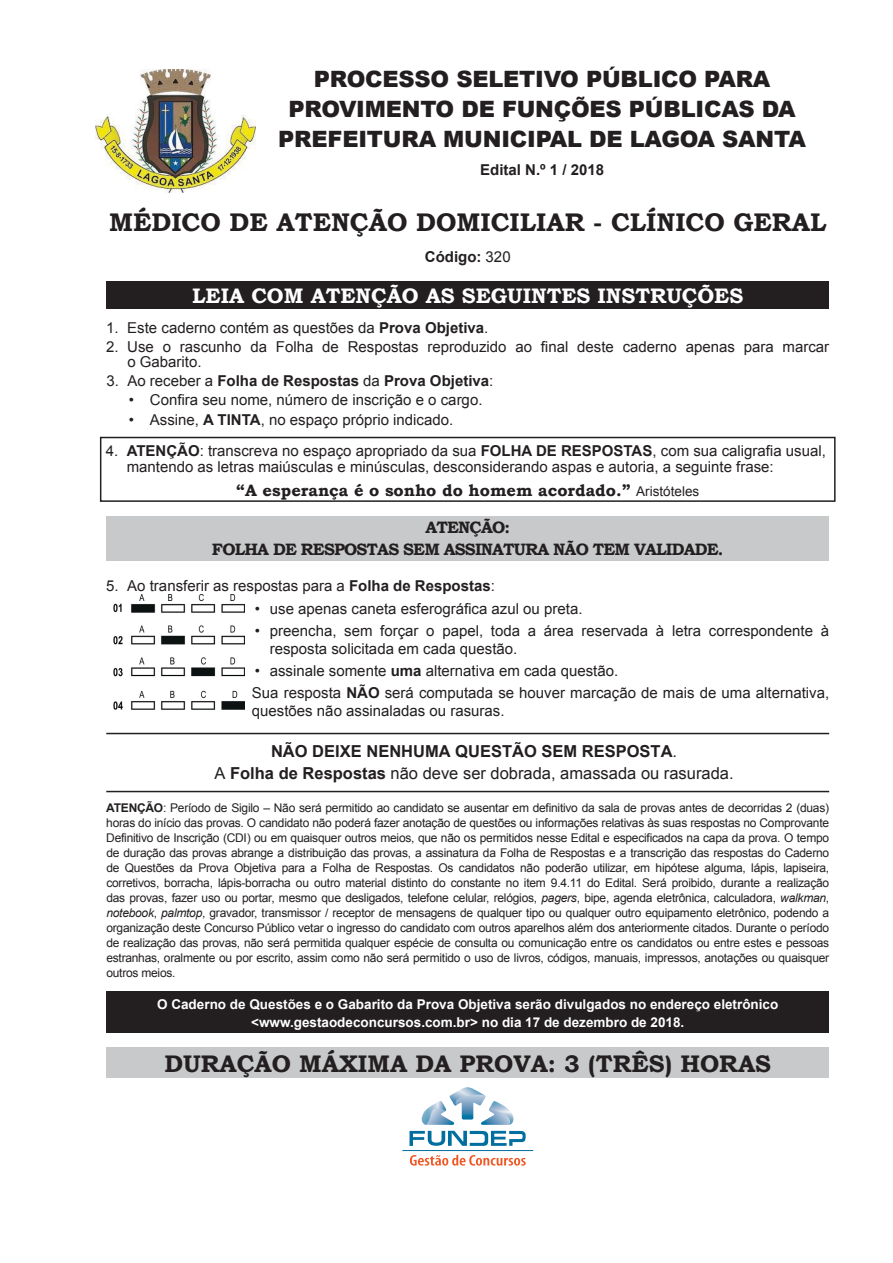
<style>
.page{position:relative;width:893px;height:1263px;background:#fff}
.page>*{position:absolute;margin:0;border:0;box-sizing:border-box;transform-origin:0 0}
.t1{font:700 25.5px "Bookman Old Style";color:#231f20}
.t2{font:700 24px "Bookman Old Style";color:#231f20}
.t3{font:900 22.5px/30px "Arial";letter-spacing:-.01em;color:#231f20;text-align:center}
.t4{font:700 21px "Bookman Old Style";color:#fff}
.t5{font:700 16.5px/22.2px "Arial";color:#231f20;text-align:center}
.t6{font:700 16.5px/22.5px "Bookman Old Style";letter-spacing:-.05em;color:#231f20}
.t7{font:700 16.5px "Bookman Old Style";color:#231f20}
.t8{font:15px/15px "Arial";color:#231f20}
.t9{font:700 15px "Arial";color:#231f20}
.t10{font:700 13.5px/18px "Arial";color:#fff;text-align:center}
.t11{font:12px/15px "Arial";letter-spacing:-.02em;color:#231f20;text-align:justify}
.s1{font-weight:400}
.s2{font-weight:700}
.s3{font-family:"Arial";font-weight:400;font-size:13.5px}
.s4{font-style:italic}
</style>
<div class="page">
<div style="left:106px;top:281px;width:723px;height:28px;background:#231f20"></div>
<div style="left:100px;top:437px;width:736px;height:65px;border:2px solid #231f20"></div>
<div style="left:106px;top:516px;width:723px;height:28px;background:#c7c9cb"></div>
<div style="left:106px;top:521px;width:723px;height:39px;background:#c7c9cb"></div>
<hr style="left:106px;top:733px;width:723px;height:1px;background:#231f20">
<hr style="left:106px;top:791px;width:723px;height:1px;background:#231f20">
<div style="left:106px;top:991px;width:723px;height:42px;background:#231f20"></div>
<div style="left:106px;top:1047px;width:723px;height:30px;background:#c7c9cb"></div>
<svg style="left:409px;top:1131px;width:117px;height:15px"></svg>
<svg style="left:421px;top:1087px;width:93px;height:38px"></svg>
<svg style="left:410px;top:1155px;width:116px;height:10px"></svg>
<hr style="left:402px;top:1150px;width:131px;height:1px;background:#006e9f">
<img style="left:113px;top:594px;width:131px;height:116px">
<img style="left:96px;top:70px;width:159px;height:122px">
<h3 class="t3" style="left:278px;top:63px;width:529px">PROCESSO SELETIVO PÚBLICO PARA<br>PROVIMENTO DE FUNÇÕES PÚBLICAS DA<br>PREFEITURA MUNICIPAL DE LAGOA SANTA</h3>
<p class="t9" style="left:480px;top:160px;width:125px">Edital N.º 1 / 2018</p>
<h1 class="t1" style="left:109px;top:204px;width:719px">Médico de Atenção Domiciliar - Clínico Geral</h1>
<p class="t9" style="left:425px;top:247px;width:87px">Código: <span class="s1">320</span></p>
<h3 class="t4" style="left:192px;top:281px;width:150px">LEIA COM ATENÇÃO</h3>
<h3 class="t4" style="left:426px;top:281px;width:112px">AS SEGUINTE</h3>
<h3 class="t4" style="left:577px;top:281px;width:168px">S INSTRUÇÕES</h3>
<p class="t8" style="left:106px;top:320px;width:384px">1. Este caderno contém as questões da <span class="s2">Prova Objetiva</span>.</p>
<p class="t8" style="left:127px;top:339px;width:703px;text-indent:-21px">2. Use o rascunho da Folha de Respostas reproduzido ao final deste caderno apenas para marcar o Gabarito.</p>
<p class="t9" style="left:106px;top:371px;width:388px"><span class="s1">3. Ao receber a</span> Folha de Respostas <span class="s1">da</span> Prova Objetiva<span class="s1">:</span></p>
<p class="t8" style="left:129px;top:393px;width:355px">• Confira seu nome, número de inscrição e o cargo.</p>
<p class="t8" style="left:129px;top:412px;width:326px">• Assine, <span class="s2">A TINTA</span>, no espaço próprio indicado.</p>
<p class="t8" style="left:127px;top:442px;width:701px;line-height:16.5px;text-indent:-21px">4. <span class="s2">ATENÇÃO</span>: transcreva no espaço apropriado da sua <span class="s2">FOLHA DE RESPOSTAS</span>, com sua caligrafia usual, mantendo as letras maiúsculas e minúsculas, desconsiderando aspas e autoria, a seguinte frase:</p>
<h3 class="t7" style="left:236px;top:478px;width:465px">“A esperança é o sonho do homem acordado.” <span class="s3">Aristóteles</span></h3>
<h3 class="t6" style="left:425px;top:516px;width:24px">ATENÇÃO</h3>
<h3 class="t6" style="left:212px;top:516px;width:354px;text-indent:292px">:<br>FOLHA DE RESPOSTAS SEM ASSINATURA NÃO</h3>
<h3 class="t6" style="left:593px;top:538px;width:132px">TEM VALIDADE .</h3>
<p class="t8" style="left:106px;top:578px;width:390px">5. Ao transferir as respostas para a <span class="s2">Folha de Respostas</span>:</p>
<p class="t8" style="left:255px;top:601px;width:329px">• use apenas caneta esferográfica azul ou preta.</p>
<p class="t8" style="left:270px;top:622px;width:561px;line-height:18px;text-indent:-15px">• preencha, sem forçar o papel, toda a área reservada à letra correspondente à resposta solicitada em cada questão.</p>
<p class="t8" style="left:252px;top:660px;width:579px;line-height:22.2px">• assinale somente <span class="s2">uma</span> alternativa em cada questão.<br>Sua resposta <span class="s2">NÃO</span> será computada se houver marcação de mais de uma alternativa,</p>
<p class="t8" style="left:252px;top:704px;width:254px">questões não assinaladas ou rasuras.</p>
<h3 class="t5" style="left:215px;top:740px;width:521px">NÃO DEIXE NENHUMA QUESTÃO SEM RESPOSTA<span class="s1">.<br>A</span> Folha de Respostas <span class="s1">não deve ser dobrada, amassada ou rasurada.</span></h3>
<p class="t11" style="left:106px;top:800px;width:724px"><span class="s2">ATENÇÃO</span>: Período de Sigilo – Não será permitido ao candidato se ausentar em definitivo da sala de provas antes de decorridas 2 (duas) horas do início das provas. O candidato não poderá fazer anotação de questões ou informações relativas às suas respostas no Comprovante Definitivo de Inscrição (CDI) ou em quaisquer outros meios, que não os permitidos nesse Edital e especificados na capa da prova. O tempo de duração das provas abrange a distribuição das provas, a assinatura da Folha de Respostas e a transcrição das respostas do Caderno de Questões da Prova Objetiva para a Folha de Respostas. Os candidatos não poderão utilizar, em hipótese alguma, lápis, lapiseira, corretivos, borracha, lápis-borracha ou outro material distinto do constante no item 9.4.11 do Edital. Será proibido, durante a realização das provas, fazer uso ou portar, mesmo que desligados, telefone celular, relógios, <span class="s4">pagers</span>, bipe, agenda eletrônica, calculadora, <span class="s4">walkman</span>, <span class="s4">notebook</span>, <span class="s4">palmtop</span>, gravador, transmissor / receptor de mensagens de qualquer tipo ou qualquer outro equipamento eletrônico, podendo a organização deste Concurso Público vetar o ingresso do candidato com outros aparelhos além dos anteriormente citados. Durante o período de realização das provas, não será permitida qualquer espécie de consulta ou comunicação entre os candidatos ou entre estes e pessoas estranhas, oralmente ou por escrito, assim como não será permitido o uso de livros, códigos, manuais, impressos, anotações ou quaisquer outros meios.</p>
<p class="t10" style="left:157px;top:996px;width:623px">O Caderno de Questões e o Gabarito da Prova Objetiva serão divulgados no endereço eletrônico &lt;www.gestaodeconcursos.com.br&gt; no dia 17 de dezembro de 2018.</p>
<h2 class="t2" style="left:164px;top:1047px;width:92px">DURAÇÃO</h2>
<h2 class="t2" style="left:299px;top:1047px;width:473px">MÁXIMA DA PROVA: 3 (TRÊS) HORAS</h2>
</div>
